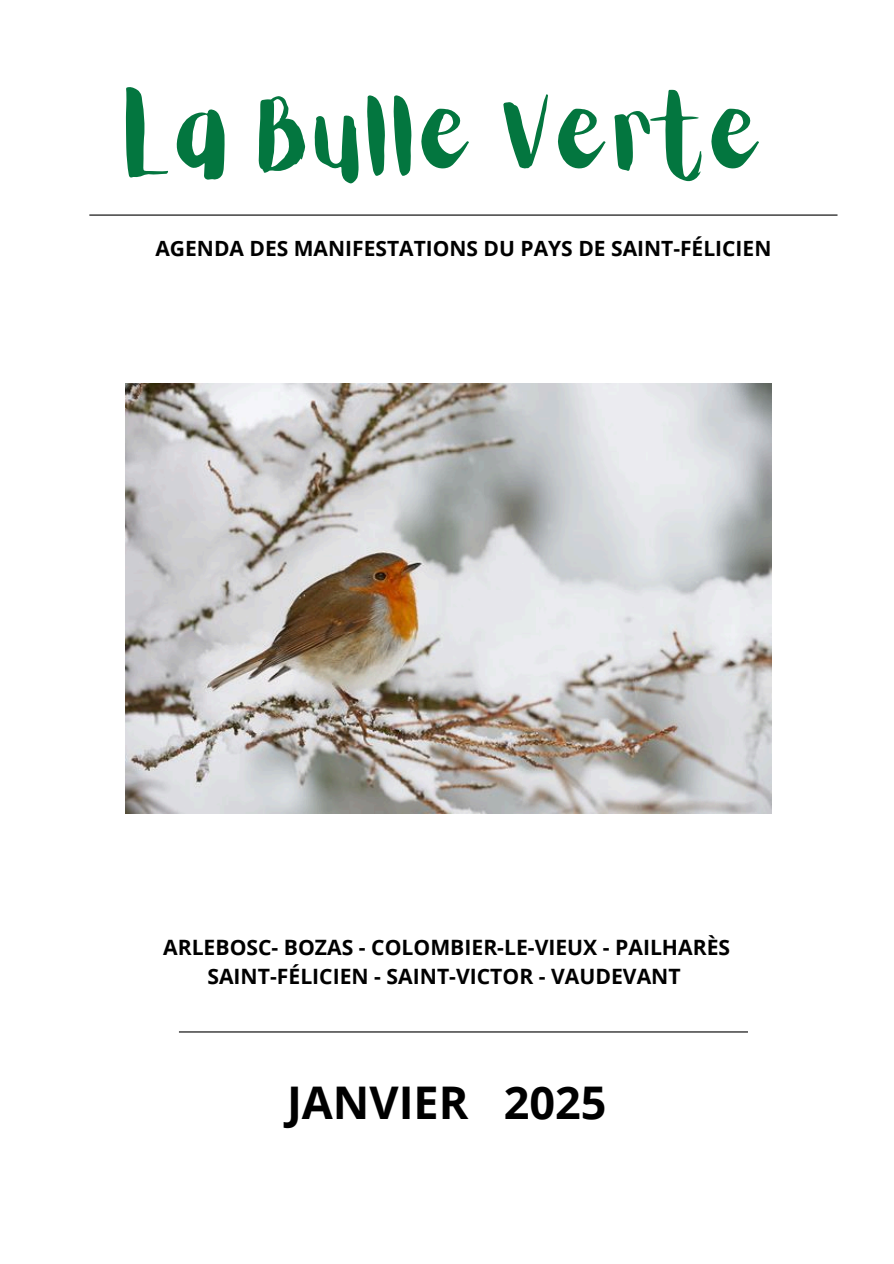
<style>
.page{position:relative;width:894px;height:1264px;background:#fff}
.page>*{position:absolute;margin:0;border:0;box-sizing:border-box;transform-origin:0 0}
.t1{font:87px "Aloja Extended";color:#03763f}
.t2{font:700 45px "Open Sans";color:#000}
.t3{font:700 21.15px "Open Sans";color:#000}
.t4{font:700 21px "Open Sans";color:#000}
</style>
<div class="page">
<hr style="left:89px;top:214px;width:748px;height:2px;background:#000">
<hr style="left:179px;top:1031px;width:568px;height:1px;background:#000">
<img style="left:126px;top:383px;width:644px;height:430px">
<h1 class="t1" style="left:126px;top:96px;width:643px">La Bulle Verte</h1>
<p class="t4" style="left:155px;top:234px;width:617px">AGENDA DES MANIFESTATIONS DU PAYS DE SAINT-FÉLICIEN</p>
<p class="t3" style="left:163px;top:932px;width:568px">ARLEBOSC- BOZAS - COLOMBIER-LE-VIEUX - PAILHARЀS</p>
<p class="t3" style="left:207px;top:961px;width:474px">SAINT-FÉLICIEN - SAINT-VICTOR - VAUDEVANT</p>
<p class="t2" style="left:287px;top:1070px;width:321px">JANVIER 2025</p>
</div>
